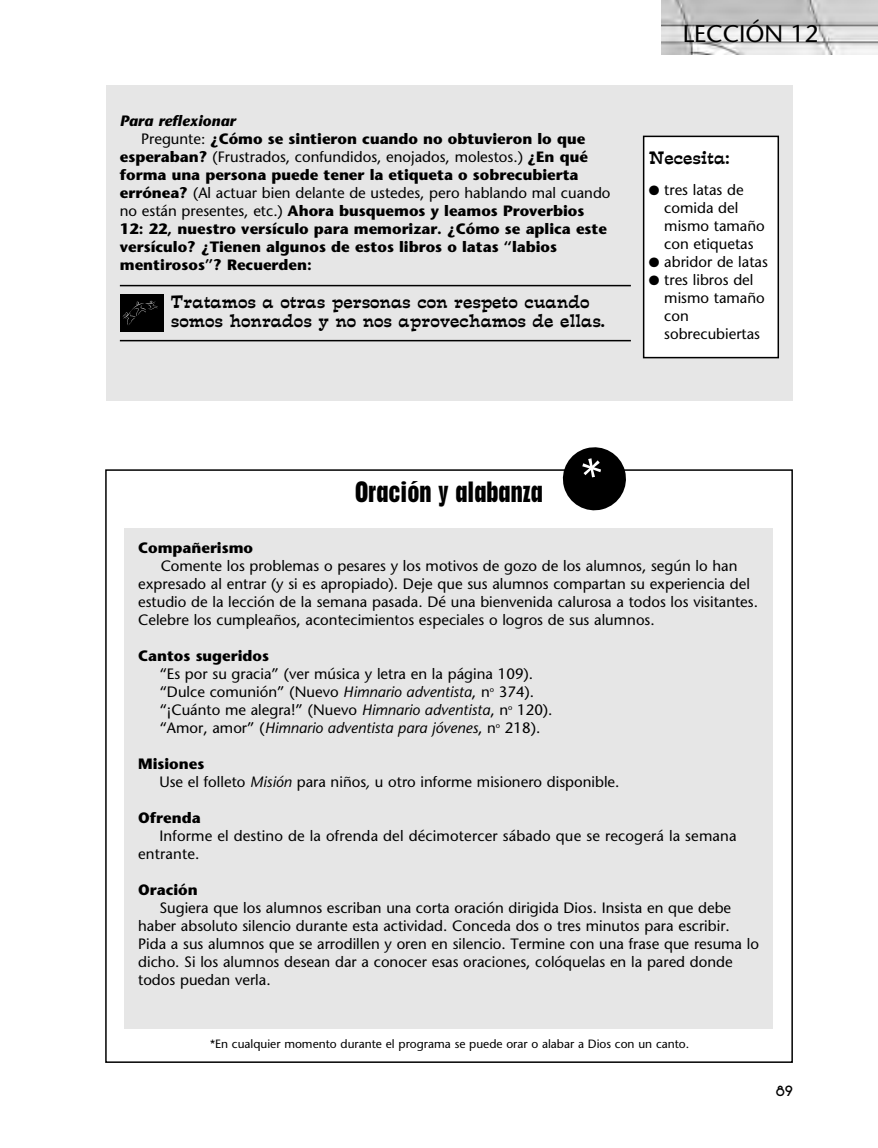
<style>
.page{position:relative;width:878px;height:1148px;background:#fff}
.page>*{position:absolute;margin:0;border:0;box-sizing:border-box;transform-origin:0 0}
.t1{font:700 condensed 27px "Placard";color:#000}
.t2{font:24px "Stone Sans";color:#000}
.t3{font:16.5px/19.5px "Estro Font";color:#000}
.t4{font:15px/18px "Stone Sans";color:#000}
.t5{font:700 15px "Stone Sans";color:#000}
.t6{font:italic 700 15px "Stone Sans";color:#000}
.t7{font:700 15px "New Garden";color:#000}
.t8{font:12px "Stone Sans";color:#000}
.s1{font-weight:400}
.s2{font-weight:700}
.s3{font-style:italic}
</style>
<div class="page">
<img style="left:662px;top:0;width:216px;height:54px">
<div style="left:106px;top:85px;width:686px;height:315px;background:#e6e6e6"></div>
<hr style="left:120px;top:285px;width:511px;height:1px;background:#000">
<hr style="left:120px;top:340px;width:511px;height:1px;background:#000">
<div style="left:125px;top:528px;width:648px;height:500px;background:#e6e6e6"></div>
<div style="left:120px;top:295px;width:43px;height:37px;background:#000"></div>
<svg style="left:122px;top:301px;width:36px;height:24px"></svg>
<div style="left:643px;top:136px;width:135px;height:221px;background:#fff"></div>
<div style="left:643px;top:136px;width:136px;height:222px;border:2px solid #000"></div>
<svg style="left:559px;top:447px;width:70px;height:64px"></svg>
<p class="t6" style="left:120px;top:115px;width:117px">Para reflexionar</p>
<p class="t5" style="left:141px;top:133px;width:445px"><span class="s1">Pregunte:</span> ¿Cómo se sintieron cuando no obtuvieron lo que</p>
<p class="t4" style="left:120px;top:149px;width:469px"><span class="s2">esperaban?</span> (Frustrados, confundidos, enojados, molestos.) <span class="s2">¿En qué</span></p>
<p class="t5" style="left:120px;top:169px;width:460px">forma una persona puede tener la etiqueta o sobrecubierta</p>
<p class="t4" style="left:120px;top:185px;width:492px"><span class="s2">errónea?</span> (Al actuar bien delante de ustedes, pero hablando mal cuando</p>
<p class="t5" style="left:120px;top:205px;width:466px"><span class="s1">no están presentes, etc.)</span> Ahora busquemos y leamos Proverbios</p>
<p class="t5" style="left:120px;top:223px;width:488px">12: 22, nuestro versículo para memorizar. ¿Cómo se aplica este</p>
<p class="t5" style="left:120px;top:241px;width:438px">versículo? ¿Tienen algunos de estos libros o latas “labios</p>
<p class="t5" style="left:120px;top:259px;width:193px">mentirosos”? Recuerden:</p>
<p class="t3" style="left:171px;top:292px;width:435px">Tratamos a otras personas con respeto cuando somos honrados y no nos aprovechamos de ellas.</p>
<h2 class="t2" style="left:682px;top:24px;width:137px">LECCIÓN 12</h2>
<p class="t3" style="left:649px;top:148px;width:82px">Necesita:</p>
<p class="t4" style="left:664px;top:182px;width:102px;text-indent:-15px">● tres latas de comida del mismo tamaño con etiquetas</p>
<p class="t4" style="left:649px;top:254px;width:120px">● abridor de latas</p>
<p class="t4" style="left:664px;top:272px;width:102px;text-indent:-15px">● tres libros del mismo tamaño con sobrecubiertas</p>
<h1 class="t1" style="left:355px;top:482px;width:189px">Oración y alabanza</h1>
<p class="t5" style="left:138px;top:542px;width:116px">Compañerismo</p>
<p class="t4" style="left:138px;top:558px;width:621px;text-indent:22px">Comente los problemas o pesares y los motivos de gozo de los alumnos, según lo han expresado al entrar (y si es apropiado). Deje que sus alumnos compartan su experiencia del estudio de la lección de la semana pasada. Dé una bienvenida calurosa a todos los visitantes.<br>Celebre los cumpleaños, acontecimientos especiales o logros de sus alumnos.</p>
<p class="t5" style="left:138px;top:650px;width:132px">Cantos sugeridos</p>
<p class="t4" style="left:159px;top:666px;width:394px">“Es por su gracia” (ver música y letra en la página 109). “Dulce comunión” (Nuevo <span class="s3">Himnario adventista</span>, n<sup>o</sup> 374). “¡Cuánto me alegra!” (Nuevo <span class="s3">Himnario adventista</span>, n<sup>o</sup> 120). “Amor, amor” (<span class="s3">Himnario adventista para jóvenes</span>, n<sup>o</sup> 218).</p>
<p class="t4" style="left:159px;top:756px;width:461px;text-indent:-21px"><span class="s2">Misiones<br></span>Use el folleto <span class="s3">Misión</span> para niños<span class="s3">,</span> u otro informe misionero disponible.</p>
<p class="t5" style="left:138px;top:812px;width:64px">Ofrenda</p>
<p class="t4" style="left:138px;top:828px;width:600px;text-indent:21px">Informe el destino de la ofrenda del décimotercer sábado que se recogerá la semana entrante.</p>
<p class="t5" style="left:138px;top:884px;width:61px">Oración</p>
<p class="t4" style="left:138px;top:900px;width:622px;text-indent:21px">Sugiera que los alumnos escriban una corta oración dirigida Dios. Insista en que debe haber absoluto silencio durante esta actividad. Conceda dos o tres minutos para escribir.<br>Pida a sus alumnos que se arrodillen y oren en silencio. Termine con una frase que resuma lo dicho. Si los alumnos desean dar a conocer esas oraciones, colóquelas en la pared donde todos puedan verla.</p>
<p class="t8" style="left:210px;top:1038px;width:480px">*En cualquier momento durante el programa se puede orar o alabar a Dios con un canto.</p>
<p class="t7" style="left:775px;top:1082px;width:19px">89</p>
</div>
